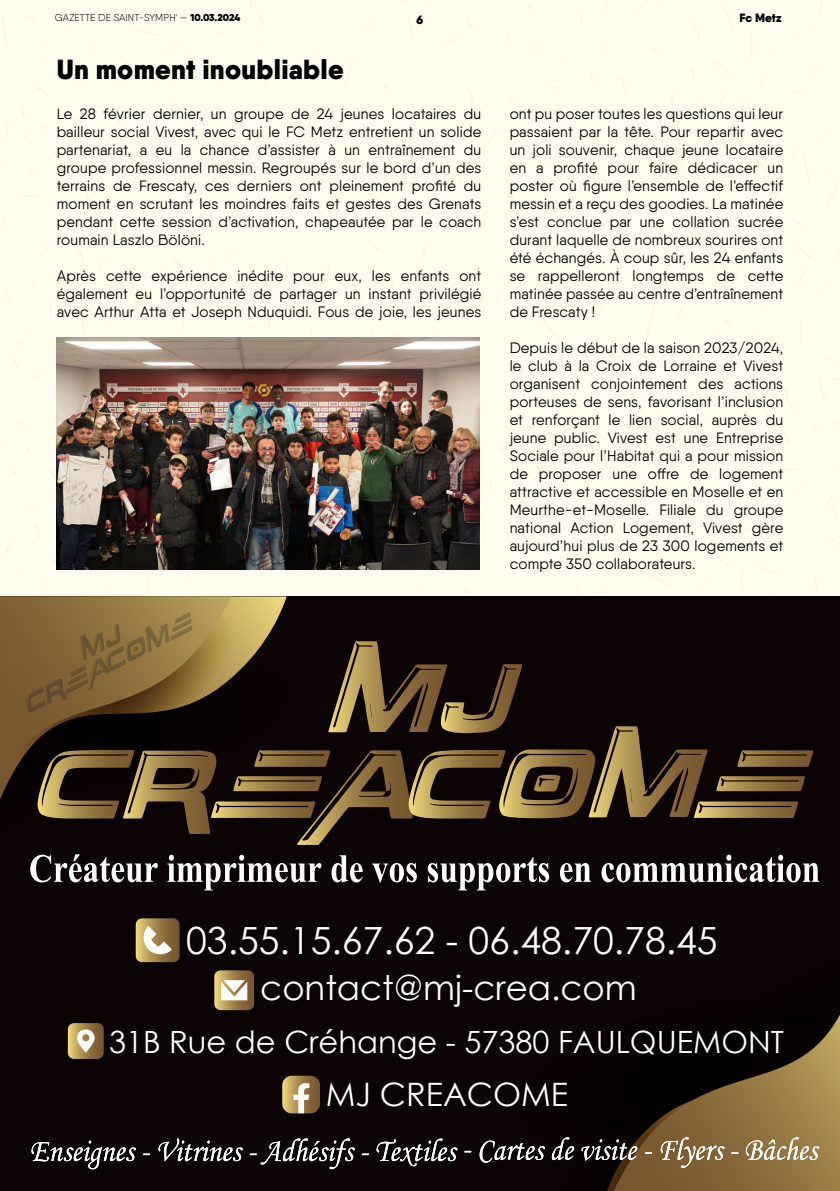
<style>
.page{position:relative;width:840px;height:1191px;background:#fff}
.page>*{position:absolute;margin:0;border:0;box-sizing:border-box;transform-origin:0 0}
.t1{font:37.4px "Century Gothic";color:#fff}
.t2{font:34px "Century Gothic";color:#fff}
.t3{font:32.2px "Century Gothic";color:#fff}
.t4{font:30.6px "Century Gothic";color:#fff}
.t5{font:900 27.6px "Qanelas";letter-spacing:.01em;color:#000}
.t6{font:15px/18px "Qanelas";letter-spacing:.01em;color:#000;text-align:justify}
.t7{font:900 12px "Qanelas";color:#000}
.t8{font:300 10px "Qanelas";letter-spacing:.01em;color:#000}
.s1{font-weight:900}
</style>
<div class="page">
<div style="left:0;top:0;width:839px;height:595px;background:#fefdef"></div>
<svg style="left:133px;top:29px;width:23px;height:6px"></svg>
<svg style="left:345px;top:64px;width:7px;height:20px"></svg>
<svg style="left:109px;top:113px;width:12px;height:12px"></svg>
<svg style="left:114px;top:222px;width:1px;height:21px"></svg>
<svg style="left:174px;top:258px;width:10px;height:12px"></svg>
<svg style="left:370px;top:194px;width:15px;height:9px"></svg>
<svg style="left:363px;top:108px;width:3px;height:17px"></svg>
<svg style="left:693px;top:23px;width:6px;height:16px"></svg>
<svg style="left:258px;top:69px;width:9px;height:18px"></svg>
<svg style="left:540px;top:235px;width:6px;height:14px"></svg>
<svg style="left:506px;top:179px;width:7px;height:32px"></svg>
<svg style="left:547px;top:152px;width:8px;height:14px"></svg>
<svg style="left:621px;top:77px;width:7px;height:19px"></svg>
<svg style="left:828px;top:183px;width:9px;height:20px"></svg>
<svg style="left:799px;top:248px;width:15px;height:13px"></svg>
<svg style="left:728px;top:245px;width:8px;height:16px"></svg>
<svg style="left:804px;top:155px;width:6px;height:27px"></svg>
<svg style="left:706px;top:201px;width:14px;height:42px"></svg>
<svg style="left:468px;top:89px;width:7px;height:19px"></svg>
<svg style="left:678px;top:148px;width:10px;height:27px"></svg>
<svg style="left:672px;top:95px;width:3px;height:24px"></svg>
<svg style="left:455px;top:171px;width:6px;height:12px"></svg>
<svg style="left:78px;top:249px;width:5px;height:13px"></svg>
<svg style="left:6px;top:124px;width:2px;height:13px"></svg>
<svg style="left:34px;top:87px;width:14px;height:9px"></svg>
<svg style="left:408px;top:18px;width:5px;height:17px"></svg>
<svg style="left:446px;top:17px;width:27px;height:29px"></svg>
<svg style="left:723px;top:6px;width:10px;height:25px"></svg>
<svg style="left:105px;top:284px;width:18px;height:11px"></svg>
<svg style="left:4px;top:287px;width:7px;height:15px"></svg>
<svg style="left:50px;top:302px;width:1px;height:17px"></svg>
<svg style="left:138px;top:337px;width:23px;height:1px"></svg>
<svg style="left:47px;top:469px;width:10px;height:19px"></svg>
<svg style="left:303px;top:569px;width:23px;height:1px"></svg>
<svg style="left:394px;top:334px;width:14px;height:4px"></svg>
<svg style="left:266px;top:308px;width:3px;height:18px"></svg>
<svg style="left:357px;top:294px;width:8px;height:17px"></svg>
<svg style="left:389px;top:275px;width:8px;height:25px"></svg>
<svg style="left:563px;top:502px;width:12px;height:39px"></svg>
<svg style="left:506px;top:395px;width:11px;height:9px"></svg>
<svg style="left:543px;top:319px;width:30px;height:35px"></svg>
<svg style="left:589px;top:286px;width:13px;height:25px"></svg>
<svg style="left:647px;top:302px;width:9px;height:34px"></svg>
<svg style="left:753px;top:394px;width:17px;height:22px"></svg>
<svg style="left:779px;top:469px;width:19px;height:1px"></svg>
<svg style="left:628px;top:390px;width:9px;height:15px"></svg>
<svg style="left:568px;top:382px;width:4px;height:14px"></svg>
<svg style="left:622px;top:452px;width:17px;height:15px"></svg>
<svg style="left:825px;top:496px;width:12px;height:21px"></svg>
<svg style="left:814px;top:576px;width:3px;height:13px"></svg>
<svg style="left:754px;top:334px;width:4px;height:19px"></svg>
<svg style="left:545px;top:284px;width:15px;height:22px"></svg>
<svg style="left:500px;top:447px;width:36px;height:33px"></svg>
<svg style="left:82px;top:322px;width:3px;height:14px"></svg>
<svg style="left:779px;top:384px;width:16px;height:26px"></svg>
<svg style="left:36px;top:525px;width:4px;height:13px"></svg>
<svg style="left:709px;top:377px;width:2px;height:13px"></svg>
<svg style="left:782px;top:432px;width:8px;height:12px"></svg>
<svg style="left:766px;top:534px;width:6px;height:15px"></svg>
<svg style="left:84px;top:187px;width:6px;height:13px"></svg>
<svg style="left:74px;top:275px;width:3px;height:11px"></svg>
<svg style="left:12px;top:357px;width:7px;height:11px"></svg>
<svg style="left:56px;top:412px;width:1px;height:23px"></svg>
<svg style="left:146px;top:573px;width:3px;height:17px"></svg>
<svg style="left:758px;top:566px;width:20px;height:7px"></svg>
<svg style="left:787px;top:595px;width:18px;height:1px"></svg>
<svg style="left:638px;top:568px;width:33px;height:18px"></svg>
<svg style="left:819px;top:380px;width:6px;height:20px"></svg>
<svg style="left:747px;top:139px;width:33px;height:58px"></svg>
<svg style="left:721px;top:136px;width:9px;height:19px"></svg>
<svg style="left:713px;top:61px;width:16px;height:12px"></svg>
<svg style="left:819px;top:2px;width:3px;height:12px"></svg>
<svg style="left:259px;top:15px;width:5px;height:11px"></svg>
<svg style="left:204px;top:65px;width:15px;height:19px"></svg>
<svg style="left:166px;top:45px;width:21px;height:16px"></svg>
<svg style="left:21px;top:106px;width:4px;height:11px"></svg>
<svg style="left:2px;top:19px;width:5px;height:27px"></svg>
<svg style="left:573px;top:415px;width:26px;height:40px"></svg>
<svg style="left:718px;top:443px;width:14px;height:12px"></svg>
<svg style="left:587px;top:142px;width:20px;height:5px"></svg>
<svg style="left:597px;top:106px;width:13px;height:10px"></svg>
<svg style="left:144px;top:187px;width:26px;height:24px"></svg>
<svg style="left:237px;top:271px;width:29px;height:20px"></svg>
<svg style="left:134px;top:295px;width:5px;height:18px"></svg>
<div style="left:0;top:596px;width:839px;height:595px;background:#0b0204"></div>
<div style="left:0;top:799px;width:242px;height:62px;background:#0b0204"></div>
<svg style="left:0;top:596px;width:286px;height:203px"></svg>
<svg style="left:0;top:596px;width:231px;height:187px;background:#876839"></svg>
<div style="left:603px;top:940px;width:236px;height:58px;background:#0b0204"></div>
<svg style="left:30px;top:854px;width:94px;height:28px"></svg>
<svg style="left:126px;top:863px;width:32px;height:19px"></svg>
<svg style="left:167px;top:854px;width:139px;height:36px"></svg>
<svg style="left:308px;top:863px;width:13px;height:19px"></svg>
<svg style="left:331px;top:855px;width:31px;height:27px"></svg>
<svg style="left:372px;top:863px;width:44px;height:19px"></svg>
<svg style="left:427px;top:857px;width:122px;height:33px"></svg>
<svg style="left:559px;top:863px;width:31px;height:19px"></svg>
<svg style="left:601px;top:863px;width:103px;height:19px"></svg>
<svg style="left:706px;top:854px;width:112px;height:28px"></svg>
<svg style="left:328px;top:641px;width:194px;height:92px;background:#473620"></svg>
<svg style="left:123px;top:750px;width:174px;height:84px;background:#2a1b11"></svg>
<svg style="left:297px;top:750px;width:208px;height:95px;background:#43311d"></svg>
<svg style="left:499px;top:726px;width:208px;height:92px;background:#554227"></svg>
<svg style="left:693px;top:750px;width:119px;height:68px;background:#533f25"></svg>
<svg style="left:18px;top:609px;width:266px;height:209px;background:#574426"></svg>
<svg style="left:106px;top:612px;width:86px;height:59px;background:#927642"></svg>
<svg style="left:136px;top:918px;width:43px;height:44px"></svg>
<svg style="left:214px;top:970px;width:40px;height:40px"></svg>
<svg style="left:68px;top:1023px;width:36px;height:36px"></svg>
<svg style="left:282px;top:1075px;width:38px;height:38px"></svg>
<svg style="left:31px;top:1140px;width:95px;height:29px;background:#413a3c"></svg>
<svg style="left:126px;top:1147px;width:10px;height:14px"></svg>
<svg style="left:143px;top:1153px;width:7px;height:2px"></svg>
<svg style="left:158px;top:1138px;width:84px;height:23px"></svg>
<svg style="left:249px;top:1138px;width:105px;height:31px;background:#3b3436"></svg>
<svg style="left:361px;top:1153px;width:8px;height:2px"></svg>
<svg style="left:376px;top:1138px;width:81px;height:28px;background:#433c3d"></svg>
<svg style="left:479px;top:998px;width:360px;height:193px;background:#322416"></svg>
<svg style="left:628px;top:1146px;width:9px;height:14px"></svg>
<svg style="left:660px;top:1137px;width:64px;height:31px;background:#99805d"></svg>
<svg style="left:745px;top:1137px;width:73px;height:23px"></svg>
<svg style="left:464px;top:1150px;width:7px;height:2px"></svg>
<img style="left:57px;top:338px;width:422px;height:231px">
<p class="t8" style="left:55px;top:11px;width:187px">GAZETTE DE SAINT-SYMPH' — <span class="s1">10.03.2024</span></p>
<p class="t7" style="left:416px;top:12px;width:8px">6</p>
<p class="t7" style="left:739px;top:10px;width:43px">Fc Metz</p>
<h3 class="t5" style="left:57px;top:51px;width:288px">Un moment inoubliable</h3>
<p class="t6" style="left:57px;top:104px;width:426px">Le 28 février dernier, un groupe de 24 jeunes locataires du bailleur social Vivest, avec qui le FC Metz entretient un solide partenariat, a eu la chance d’assister à un entraînement du groupe professionnel messin. Regroupés sur le bord d’un des terrains de Frescaty, ces derniers ont pleinement profité du moment en scrutant les moindres faits et gestes des Grenats pendant cette session d’activation, chapeautée par le coach roumain Laszlo Bölöni.</p>
<p class="t6" style="left:57px;top:266px;width:426px">Après cette expérience inédite pour eux, les enfants ont également eu l’opportunité de partager un instant privilégié avec Arthur Atta et Joseph Nduquidi. Fous de joie, les jeunes</p>
<p class="t6" style="left:509px;top:104px;width:275px">ont pu poser toutes les questions qui leur passaient par la tête. Pour repartir avec un joli souvenir, chaque jeune locataire en a profité pour faire dédicacer un poster où figure l’ensemble de l’effectif messin et a reçu des goodies. La matinée s’est conclue par une collation sucrée durant laquelle de nombreux sourires ont été échangés. À coup sûr, les 24 enfants se rappelleront longtemps de cette matinée passée au centre d’entraînement de Frescaty !</p>
<p class="t6" style="left:509px;top:338px;width:275px">Depuis le début de la saison 2023/2024, le club à la Croix de Lorraine et Vivest organisent conjointement des actions porteuses de sens, favorisant l’inclusion et renforçant le lien social, auprès du jeune public. Vivest est une Entreprise Sociale pour l’Habitat qui a pour mission de proposer une offre de logement attractive et accessible en Moselle et en Meurthe-et-Moselle. Filiale du groupe national Action Logement, Vivest gère aujourd’hui plus de 23 300 logements et compte 350 collaborateurs.</p>
<h1 class="t1" style="left:186px;top:914px;width:532px">03.55.15.67.62 - 06.48.70.78.45</h1>
<h2 class="t2" style="left:260px;top:964px;width:377px">contact@mj-crea.com</h2>
<h3 class="t4" style="left:109px;top:1020px;width:675px">31B Rue de Créhange - 57380 FAULQUEMONT</h3>
<h3 class="t3" style="left:325px;top:1071px;width:244px">MJ CREACOME</h3>
</div>
